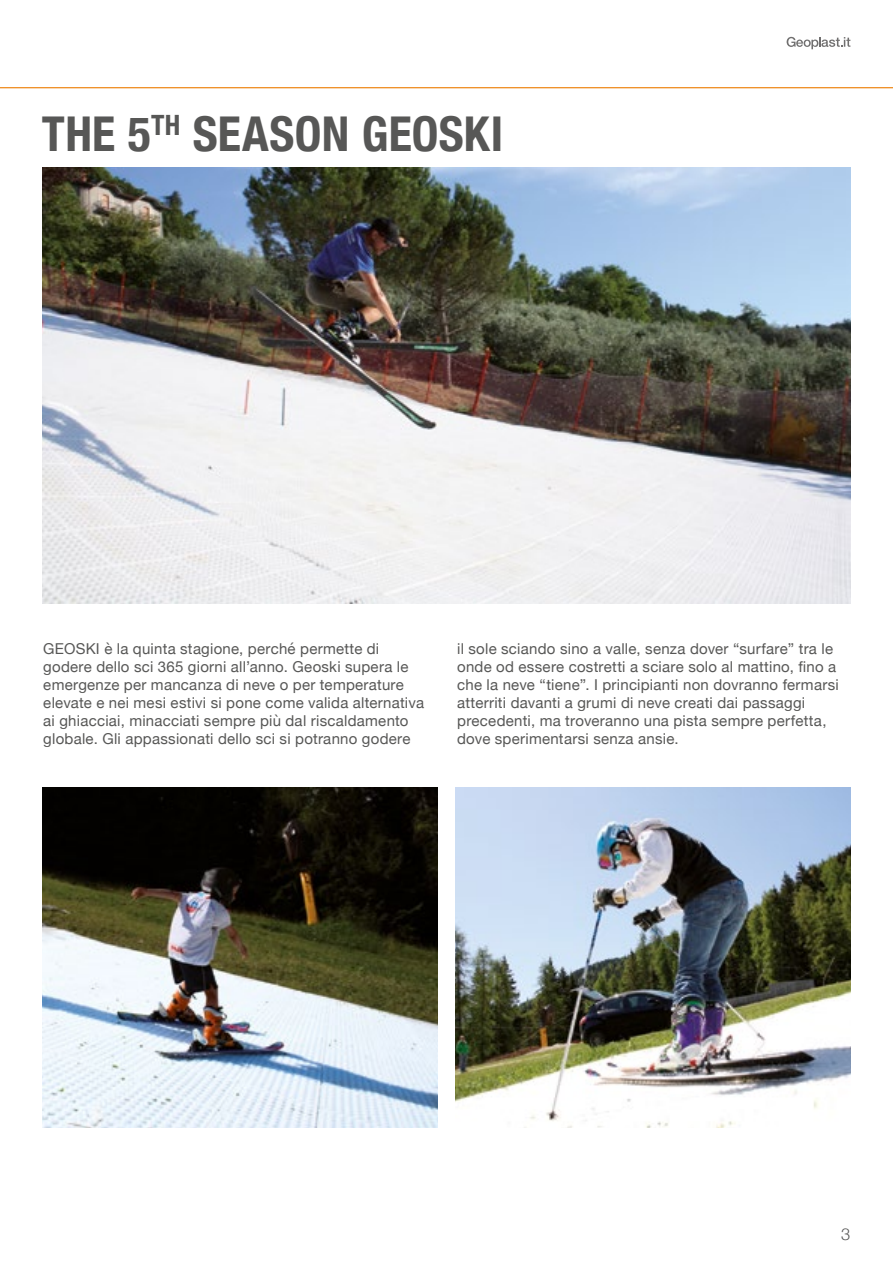
<style>
.page{position:relative;width:893px;height:1263px;background:#fff}
.page>*{position:absolute;margin:0;border:0;box-sizing:border-box;transform-origin:0 0}
.t1{font:700 condensed 48px "Helvetica Neue";letter-spacing:.005em;color:#575756}
.t2{font:300 16.5px "Helvetica Neue";color:#575756}
.t3{font:15px/18px "Helvetica Neue";letter-spacing:.015em;color:#575756}
</style>
<div class="page">
<svg style="left:787px;top:37px;width:63px;height:12px"></svg>
<hr style="left:0;top:87px;width:893px;height:1px;background:#ec7c01">
<img style="left:43px;top:168px;width:807px;height:435px">
<img style="left:43px;top:787px;width:395px;height:340px">
<img style="left:455px;top:787px;width:395px;height:340px">
<h1 class="t1" style="left:42px;top:94px;width:463px">THE 5<sup>TH</sup> SEASON GEOSKI</h1>
<p class="t3" style="left:43px;top:640px;width:382px">GEOSKI è la quinta stagione, perché permette di godere dello sci 365 giorni all’anno. Geoski supera le emergenze per mancanza di neve o per temperature elevate e nei mesi estivi si pone come valida alternativa ai ghiacciai, minacciati sempre più dal riscaldamento globale. Gli appassionati dello sci si potranno godere</p>
<p class="t3" style="left:457px;top:640px;width:383px">il sole sciando sino a valle, senza dover “surfare” tra le onde od essere costretti a sciare solo al mattino, fino a che la neve “tiene”. I principianti non dovranno fermarsi atterriti davanti a grumi di neve creati dai passaggi precedenti, ma troveranno una pista sempre perfetta, dove sperimentarsi senza ansie.</p>
<p class="t2" style="left:841px;top:1220px;width:11px">3</p>
</div>
